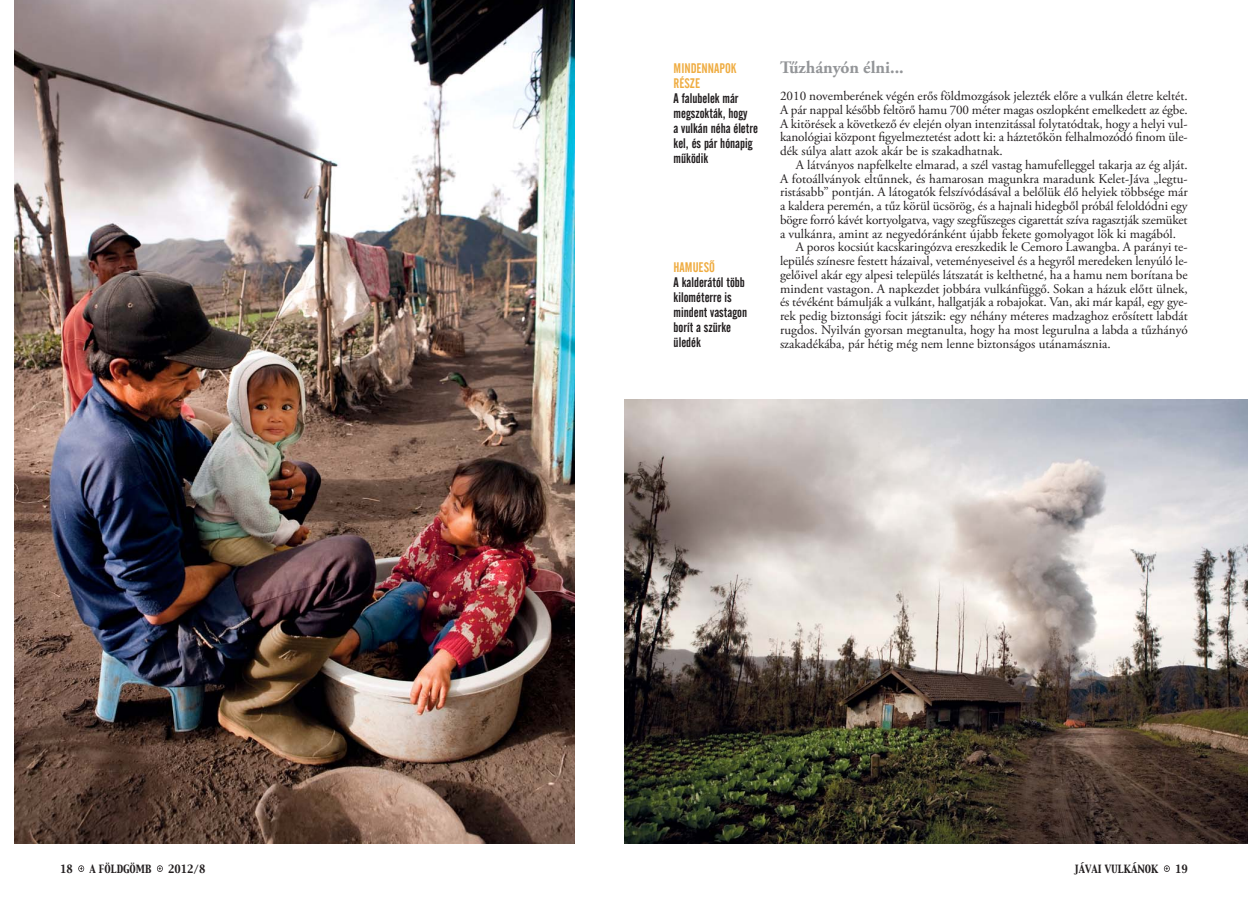
<style>
.page{position:relative;width:1248px;height:904px;background:#fff}
.page>*{position:absolute;margin:0;border:0;box-sizing:border-box;transform-origin:0 0}
.t1{font:700 17.5px "Adobe Garamond Pro";color:#939598}
.t2{font:13.75px/15px "Alternate Gothic 2 HU Normal";color:#231f20}
.t3{font:13.75px/15px "Alternate Gothic 2 HU Normal";color:#efac41}
.t4{font:13.12px/13.8px "Adobe Garamond Pro";color:#231f20;text-align:justify}
.t5{font:10px "Capitals";color:#231f20;scale:.95 1}
</style>
<div class="page">
<svg style="left:1163px;top:865px;width:6px;height:7px"></svg>
<svg style="left:157px;top:865px;width:6px;height:7px"></svg>
<svg style="left:78px;top:865px;width:6px;height:7px"></svg>
<img style="left:14px;top:0;width:560px;height:843px">
<img style="left:624px;top:399px;width:623px;height:444px">
<p class="t3" style="left:673px;top:61px;width:64px">MINDENNAPOK<br>RÉSZE</p>
<p class="t2" style="left:673px;top:91px;width:86px">A falubelek már megszokták, hogy<br>a vulkán néha életre kel, és pár hónapig mûködik</p>
<p class="t3" style="left:673px;top:261px;width:43px">HAMUESÔ</p>
<p class="t2" style="left:673px;top:276px;width:75px">A kalderától több kilométerre is mindent vastagon borít a szürke üledék</p>
<h1 class="t1" style="left:780px;top:60px;width:125px">Tűzhányón élni...</h1>
<p class="t4" style="left:780px;top:90px;width:409px">2010 novemberének végén erős földmozgások jelezték előre a vulkán életre keltét.<br>A pár nappal később feltörő hamu 700 méter magas oszlopként emelkedett az égbe.<br>A kitörések a következő év elején olyan intenzitással folytatódtak, hogy a helyi vul&shy;kanológiai központ figyelmeztetést adott ki: a háztetőkön felhalmozódó finom üle&shy;dék súlya alatt azok akár be is szakadhatnak.</p>
<p class="t4" style="left:795px;top:159px;width:393px">A látványos napfelkelte elmarad, a szél vastag hamufelleggel takarja az ég alját.</p>
<p class="t4" style="left:780px;top:173px;width:409px">A fotoállványok eltűnnek, és hamarosan magunkra maradunk Kelet-Jáva „legtu-</p>
<p class="t4" style="left:780px;top:186px;width:409px">ristásabb” pontján. A látogatók felszívódásával a belőlük élő helyiek többsége már</p>
<p class="t4" style="left:780px;top:200px;width:409px">a kaldera peremén, a tűz körül ücsörög, és a hajnali hidegből próbál feloldódni egy</p>
<p class="t4" style="left:780px;top:214px;width:409px">bögre forró kávét kortyolgatva, vagy szegfűszeges cigarettát szíva ragasztják szemüket</p>
<p class="t4" style="left:780px;top:228px;width:397px">a vulkánra, amint az negyedóránként újabb fekete gomolyagot lök ki magából.</p>
<p class="t4" style="left:795px;top:241px;width:393px">A poros kocsiút kacskaringózva ereszkedik le Cemoro Lawangba. A parányi te-</p>
<p class="t4" style="left:780px;top:255px;width:409px">lepülés színesre festett házaival, veteményeseivel és a hegyről meredeken lenyúló le-</p>
<p class="t4" style="left:780px;top:269px;width:409px">gelőivel akár egy alpesi település látszatát is kelthetné, ha a hamu nem borítana be</p>
<p class="t4" style="left:780px;top:283px;width:409px">mindent vastagon. A napkezdet jobbára vulkánfüggő. Sokan a házuk előtt ülnek,</p>
<p class="t4" style="left:780px;top:296px;width:409px">és tévéként bámulják a vulkánt, hallgatják a robajokat. Van, aki már kapál, egy gye-</p>
<p class="t4" style="left:780px;top:310px;width:409px">rek pedig biztonsági focit játszik: egy néhány méteres madzaghoz erősített labdát</p>
<p class="t4" style="left:780px;top:324px;width:409px">rugdos. Nyilván gyorsan megtanulta, hogy ha most legurulna a labda a tűzhányó</p>
<p class="t4" style="left:780px;top:338px;width:332px">szakadékába, pár hétig még nem lenne biztonságos utánamásznia.</p>
<p class="t5" style="left:60px;top:863px;width:15px">18</p>
<p class="t5" style="left:89px;top:863px;width:67px">A FÖLDGÖMB</p>
<p class="t5" style="left:168px;top:863px;width:41px">2012/8</p>
<p class="t5" style="left:1073px;top:863px;width:90px">JÁVAI VULKÁNOK</p>
<p class="t5" style="left:1174px;top:863px;width:15px">19</p>
</div>
